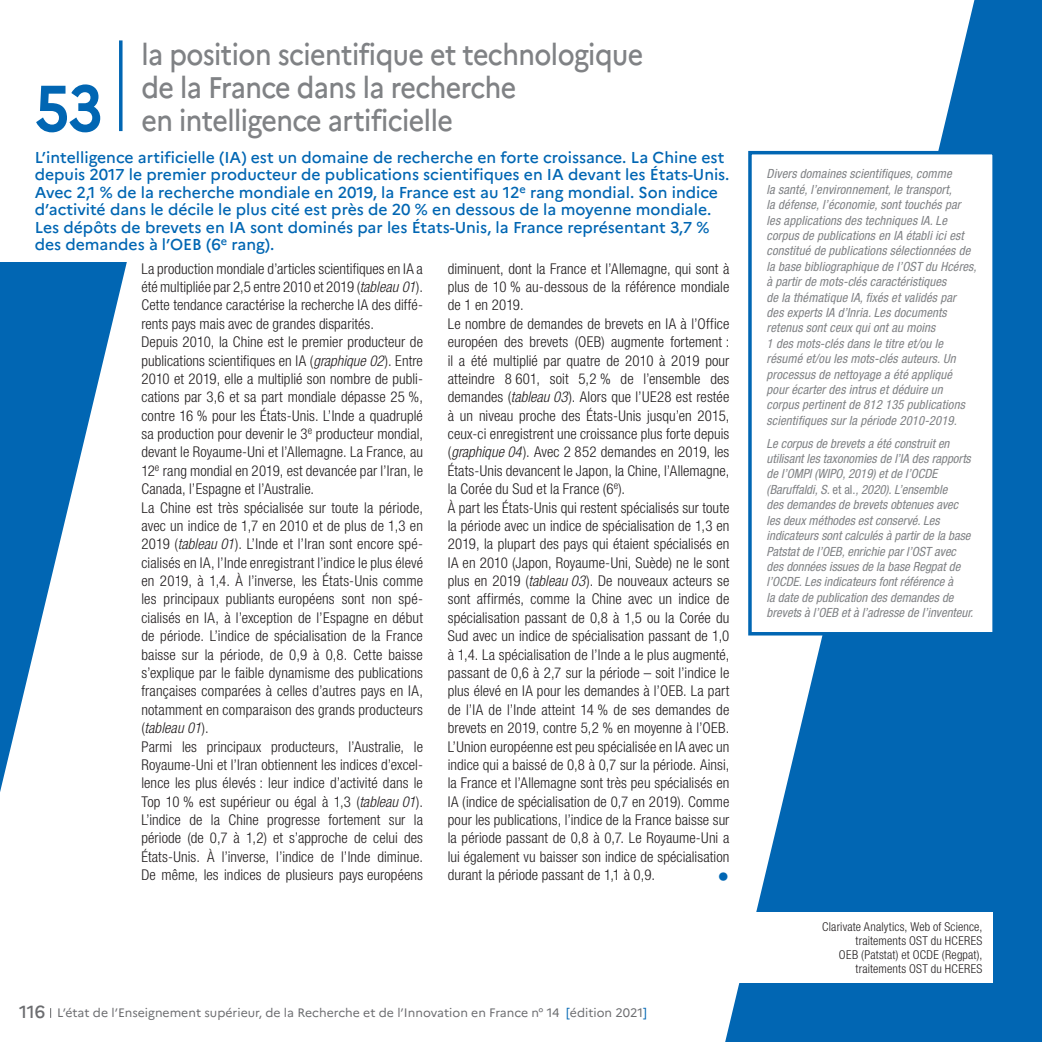
<style>
.page{position:relative;width:1042px;height:1042px;background:#fff}
.page>*{position:absolute;margin:0;border:0;box-sizing:border-box;transform-origin:0 0}
._02_Fiche_Num{font:700 64.75px "Marianne";color:#0166b3;scale:.9 1}
._02_Fiche_Titre{font:500 29.75px/33.2px "Marianne";letter-spacing:-.02em;color:#808285;scale:.9 1}
._04_Texte_courant{font:300 condensed 23.62px "Helvetica Neue LT Std";color:#0166b3}
._03_Chapo{font:500 15.75px/17.5px "Marianne";color:#0166b3}
._04_Texte_courant-2{font:300 condensed 14.88px/18.4px "Helvetica Neue LT Std";letter-spacing:.005em;color:#231f20;text-align:justify}
._04_Texte_courant_pr{font:300 condensed 14.88px/18.4px "Helvetica Neue LT Std";letter-spacing:.005em;color:#231f20;text-align:justify}
._05_Methode_premier{font:italic condensed 12.6px/15.4px "Helvetica Neue LT Std";letter-spacing:.01em;color:#808285}
._05_Methode{font:italic condensed 12.6px/15.4px "Helvetica Neue LT Std";color:#808285}
.t1{font:12.25px "Marianne";color:#6c6d70}
._06_Source_premier{font:300 condensed 12.25px/14px "Helvetica Neue LT Std";letter-spacing:.015em;color:#231f20;text-align:right}
._06_Sources{font:300 condensed 12.25px/14px "Helvetica Neue LT Std";letter-spacing:.015em;color:#231f20;text-align:right}
.s1{font-style:italic}
.s2{font-weight:500;font-size:17.5px}
.s3{color:#0166b3}
.s4{font-style:normal}
</style>
<div class="page">
<svg style="left:725px;top:0;width:317px;height:1042px;fill:#0166b3"></svg>
<svg style="left:0;top:262px;width:127px;height:756px"></svg>
<svg style="left:119px;top:40px;width:4px;height:91px"></svg>
<div style="left:0;top:151px;width:729px;height:111px;background:#fff"></div>
<svg style="left:746px;top:149px;width:251px;height:488px"></svg>
<div style="left:735px;top:912px;width:257px;height:70px;background:#fff"></div>
<p class="_02_Fiche_Titre" style="left:141px;top:37px;width:559px">la position scientifique et technologique de la France dans la recherche<br>en intelligence artificielle</p>
<p class="_03_Chapo" style="left:35px;top:148px;width:696px">L’intelligence artificielle (IA) est un domaine de recherche en forte croissance. La Chine est depuis 2017 le premier producteur de publications scientifiques en IA devant les États-Unis.<br>Avec 2,1 % de la recherche mondiale en 2019, la France est au 12<sup>e</sup> rang mondial. Son indice d’activité dans le décile le plus cité est près de 20 % en dessous de la moyenne mondiale.<br>Les dépôts de brevets en IA sont dominés par les États-Unis, la France représentant 3,7 % des demandes à l’OEB (6<sup>e</sup> rang).</p>
<p class="_04_Texte_courant_pr" style="left:141px;top:259px;width:283px">La production mondiale d’articles scientifiques en IA a été multipliée par 2,5 entre 2010 et 2019 (<span class="s1">tableau 01</span>).<br>Cette tendance caractérise la recherche IA des diffé&shy;rents pays mais avec de grandes disparités.</p>
<p class="_04_Texte_courant-2" style="left:141px;top:333px;width:283px">Depuis 2010, la Chine est le premier producteur de publications scientifiques en IA (<span class="s1">graphique 02</span>). Entre 2010 et 2019, elle a multiplié son nombre de publi&shy;cations par 3,6 et sa part mondiale dépasse 25 %, contre 16 % pour les États-Unis. L’Inde a quadruplé sa production pour devenir le 3<sup>e</sup> producteur mondial, devant le Royaume-Uni et l’Allemagne. La France, au 12<sup>e</sup> rang mondial en 2019, est devancée par l’Iran, le Canada, l’Espagne et l’Australie.</p>
<p class="_04_Texte_courant-2" style="left:141px;top:498px;width:283px">La Chine est très spécialisée sur toute la période, avec un indice de 1,7 en 2010 et de plus de 1,3 en 2019 (<span class="s1">tableau 01</span>). L’Inde et l’Iran sont encore spé&shy;cialisés en IA, l’Inde enregistrant l’indice le plus élevé en 2019, à 1,4. À l’inverse, les États-Unis comme les principaux publiants européens sont non spé&shy;cialisés en IA, à l’exception de l’Espagne en début de période. L’indice de spécialisation de la France baisse sur la période, de 0,9 à 0,8. Cette baisse s’explique par le faible dynamisme des publications françaises comparées à celles d’autres pays en IA, notamment en comparaison des grands producteurs (<span class="s1">tableau 01</span>).</p>
<p class="_04_Texte_courant-2" style="left:141px;top:737px;width:283px">Parmi les principaux producteurs, l’Australie, le Royaume-Uni et l’Iran obtiennent les indices d’excel&shy;lence les plus élevés : leur indice d’activité dans le Top 10 % est supérieur ou égal à 1,3 (<span class="s1">tableau 01</span>).<br>L’indice de la Chine progresse fortement sur la période (de 0,7 à 1,2) et s’approche de celui des États-Unis. À l’inverse, l’indice de l’Inde diminue.<br>De même, les indices de plusieurs pays européens</p>
<p class="_02_Fiche_Num" style="left:35px;top:69px;width:77px">53</p>
<p class="_04_Texte_courant-2" style="left:448px;top:259px;width:283px">diminuent, dont la France et l’Allemagne, qui sont à plus de 10 % au-dessous de la référence mondiale de 1 en 2019.</p>
<p class="_04_Texte_courant-2" style="left:448px;top:314px;width:283px">Le nombre de demandes de brevets en IA à l’Office européen des brevets (OEB) augmente fortement : il a été multiplié par quatre de 2010 à 2019 pour atteindre 8 601, soit 5,2 % de l’ensemble des demandes (<span class="s1">tableau 03</span>). Alors que l’UE28 est restée à un niveau proche des États-Unis jusqu’en 2015, ceux-ci enregistrent une croissance plus forte depuis (<span class="s1">graphique 04</span>). Avec 2 852 demandes en 2019, les États-Unis devancent le Japon, la Chine, l’Allemagne, la Corée du Sud et la France (6<sup>e</sup>).</p>
<p class="_04_Texte_courant-2" style="left:448px;top:498px;width:283px">À part les États-Unis qui restent spécialisés sur toute la période avec un indice de spécialisation de 1,3 en 2019, la plupart des pays qui étaient spécialisés en IA en 2010 (Japon, Royaume-Uni, Suède) ne le sont plus en 2019 (<span class="s1">tableau 03</span>). De nouveaux acteurs se sont affirmés, comme la Chine avec un indice de spécialisation passant de 0,8 à 1,5 ou la Corée du Sud avec un indice de spécialisation passant de 1,0 à 1,4. La spécialisation de l’Inde a le plus augmenté, passant de 0,6 à 2,7 sur la période – soit l’indice le plus élevé en IA pour les demandes à l’OEB. La part de l’IA de l’Inde atteint 14 % de ses demandes de brevets en 2019, contre 5,2 % en moyenne à l’OEB.<br>L’Union européenne est peu spécialisée en IA avec un indice qui a baissé de 0,8 à 0,7 sur la période. Ainsi, la France et l’Allemagne sont très peu spécialisés en IA (indice de spécialisation de 0,7 en 2019). Comme pour les publications, l’indice de la France baisse sur la période passant de 0,8 à 0,7. Le Royaume-Uni a lui également vu baisser son indice de spécialisation durant la période passant de 1,1 à 0,9.</p>
<p class="_04_Texte_courant" style="left:717px;top:862px;width:13px">•</p>
<p class="t1" style="left:19px;top:1005px;width:629px"><span class="s2">116</span> L’état de l’Enseignement supérieur, de la Recherche et de l’Innovation en France n° 14 <span class="s3">[</span>édition 2021<span class="s3">]</span></p>
<p class="_05_Methode_premier" style="left:766px;top:166px;width:211px">Divers domaines scientifiques, comme<br>la santé, l’environnement, le transport,<br>la défense, l’économie, sont touchés par les applications des techniques IA. Le corpus de publications en IA établi ici est constitué de publications sélectionnées de la base bibliographique de l’OST du Hcéres, à partir de mots-clés caractéristiques<br>de la thématique IA, fixés et validés par<br>des experts IA d’Inria. Les documents retenus sont ceux qui ont au moins<br>1 des mots-clés dans le titre et/ou le résumé et/ou les mots-clés auteurs. Un processus de nettoyage a été appliqué pour écarter des intrus et déduire un corpus pertinent de 812 135 publications scientifiques sur la période 2010-2019.</p>
<p class="_05_Methode" style="left:766px;top:436px;width:208px">Le corpus de brevets a été construit en utilisant les taxonomies de l’IA des rapports de l’OMPI (WIPO, 2019) et de l’OCDE (Baruffaldi, S. <span class="s4">et al.</span>, 2020). L’ensemble<br>des demandes de brevets obtenues avec les deux méthodes est conservé. Les indicateurs sont calculés à partir de la base Patstat de l’OEB, enrichie par l’OST avec des données issues de la base Regpat de l’OCDE. Les indicateurs font référence à<br>la date de publication des demandes de brevets à l’OEB et à l’adresse de l’inventeur.</p>
<p class="_06_Source_premier" style="left:822px;top:919px;width:162px">Clarivate Analytics, Web of Science, traitements OST du HCERES</p>
<p class="_06_Sources" style="left:839px;top:947px;width:145px">OEB (Patstat) et OCDE (Regpat), traitements OST du HCERES</p>
</div>
